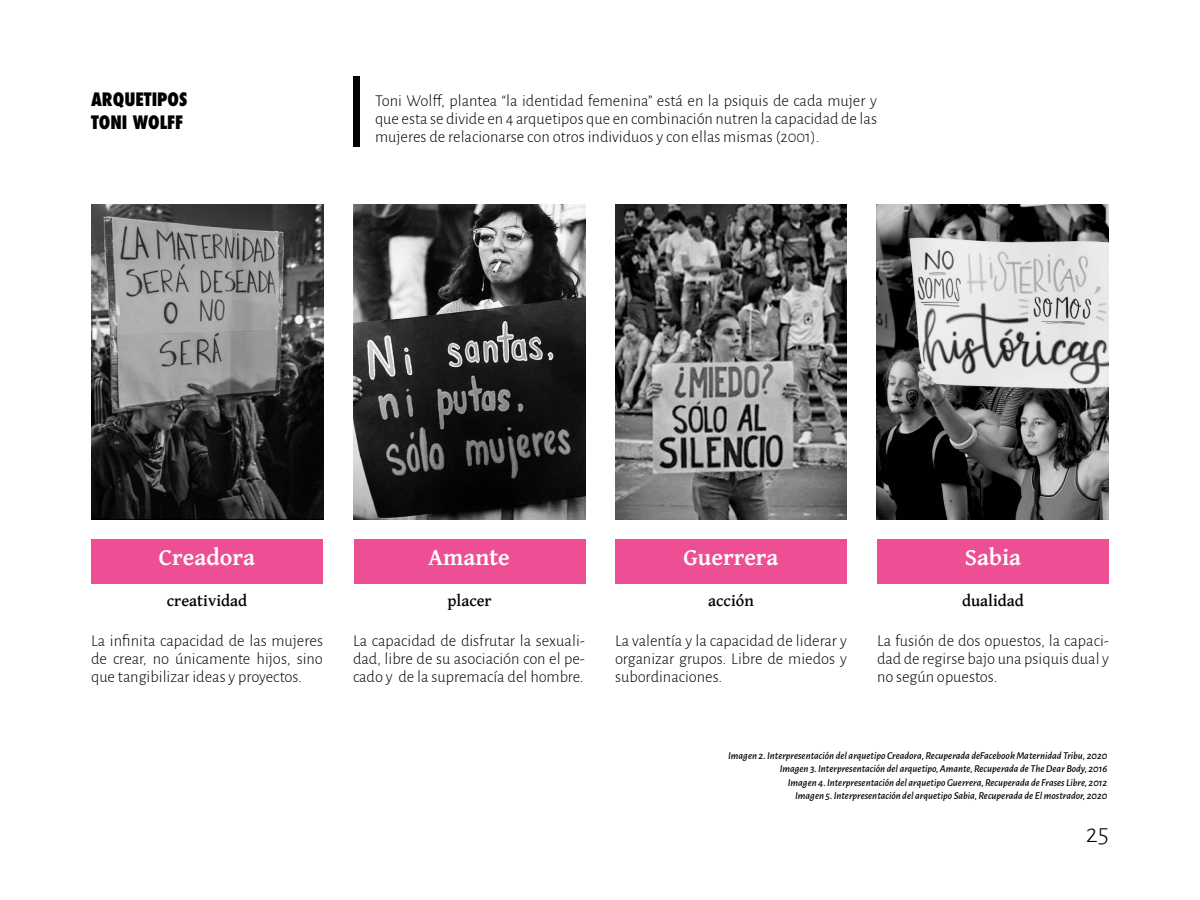
<style>
.page{position:relative;width:1200px;height:900px;background:#fff}
.page>*{position:absolute;margin:0;border:0;box-sizing:border-box;transform-origin:0 0}
.t1{font:300 27px "Alegreya Sans";color:#000}
.t2{font:700 24px "David Libre";color:#fff}
.t3{font:800 condensed 18px/22.5px "Futura";color:#000001}
.t4{font:300 16.5px/18px "Alegreya Sans";color:#000;text-align:justify}
.t5{font:500 16.5px "David Libre";color:#000}
.t6{font:italic 500 10.5px/13.5px "Alegreya Sans";color:#000;text-align:right}
</style>
<div class="page">
<div style="left:91px;top:539px;width:232px;height:45px;background:#ee4e93"></div>
<div style="left:354px;top:539px;width:232px;height:45px;background:#ee4e93"></div>
<div style="left:615px;top:539px;width:232px;height:45px;background:#ee4e93"></div>
<div style="left:877px;top:539px;width:232px;height:45px;background:#ee4e93"></div>
<img style="left:91px;top:204px;width:232px;height:315px">
<img style="left:354px;top:204px;width:232px;height:315px">
<img style="left:615px;top:204px;width:232px;height:315px">
<img style="left:877px;top:204px;width:232px;height:315px">
<div style="left:354px;top:76px;width:6px;height:71px;background:#000001"></div>
<p class="t3" style="left:91px;top:88px;width:98px">ARQUETIPOS<br>TONI WOLFF</p>
<p class="t4" style="left:375px;top:91px;width:504px">Toni Wolff, plantea “la identidad femenina” está en la psiquis de cada mujer y que esta se divide en 4 arquetipos que en combinación nutren la capacidad de las mujeres de relacionarse con otros individuos y con ellas mismas (2001).</p>
<h2 class="t2" style="left:159px;top:539px;width:98px">Creadora</h2>
<h2 class="t2" style="left:428px;top:539px;width:83px">Amante</h2>
<h2 class="t2" style="left:683px;top:539px;width:97px">Guerrera</h2>
<h2 class="t2" style="left:965px;top:539px;width:58px">Sabia</h2>
<p class="t5" style="left:448px;top:588px;width:46px">placer</p>
<p class="t5" style="left:708px;top:588px;width:47px">acción</p>
<p class="t5" style="left:962px;top:588px;width:63px">dualidad</p>
<p class="t4" style="left:877px;top:631px;width:233px">La fusión de dos opuestos, la capaci&shy;dad de regirse bajo una psiquis dual y no según opuestos.</p>
<p class="t5" style="left:167px;top:588px;width:82px">creatividad</p>
<p class="t4" style="left:91px;top:631px;width:233px">La infinita capacidad de las mujeres de crear, no únicamente hijos, sino que tangibilizar ideas y proyectos.</p>
<p class="t4" style="left:353px;top:631px;width:233px">La capacidad de disfrutar la sexuali&shy;dad, libre de su asociación con el pe&shy;cado y de la supremacía del hombre.</p>
<p class="t4" style="left:615px;top:631px;width:233px">La valentía y la capacidad de liderar y organizar grupos. Libre de miedos y subordinaciones.</p>
<p class="t6" style="left:728px;top:748px;width:381px">Imagen 2. Interpresentación del arquetipo Creadora, Recuperada deFacebook Maternidad Tribu, 2020<br>Imagen 3. Interpresentación del arquetipo, Amante, Recuperada de The Dear Body, 2016<br>Imagen 4. Interpresentación del arquetipo Guerrera, Recuperada de Frases Libre, 2012<br>Imagen 5. Interpresentación del arquetipo Sabia, Recuperada de El mostrador, 2020</p>
<h1 class="t1" style="left:1086px;top:816px;width:25px">25</h1>
</div>
